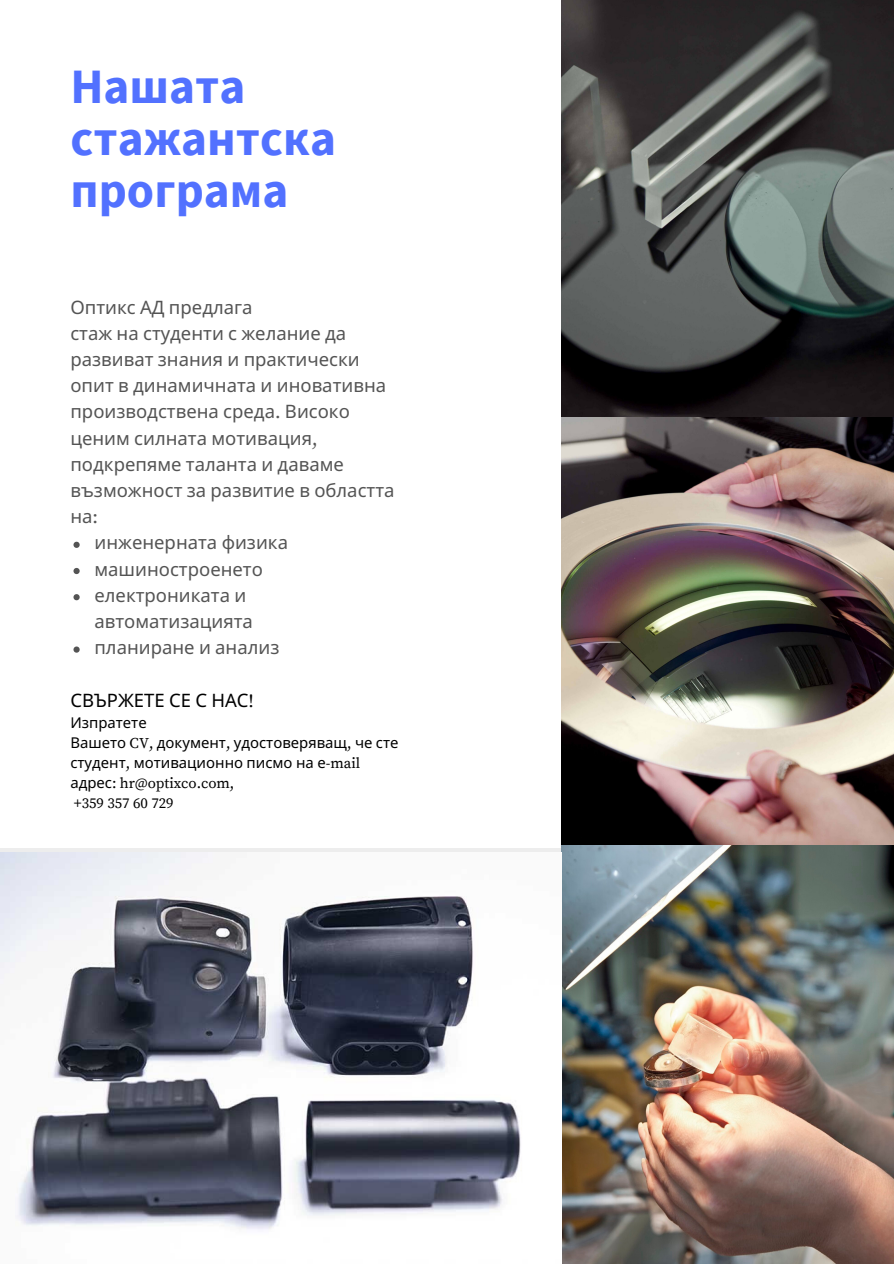
<style>
.page{position:relative;width:894px;height:1264px;background:#fff}
.page>*{position:absolute;margin:0;border:0;box-sizing:border-box;transform-origin:0 0}
.t1{font:700 49.35px/52.3px "Source Sans Pro";color:#5271ff}
.t2{font:18.45px/26.2px "Noto Sans";color:#545454}
.t3{font:18.45px "Noto Sans";color:#000}
.t4{font:14.85px/20px "Noto Sans";color:#000}
.t5{font:14.85px/20px "Source Serif Pro";color:#000}
.s1{font-family:"Source Serif Pro"}
.s2{font-family:"Noto Sans"}
</style>
<div class="page">
<svg style="left:73px;top:541px;width:7px;height:7px"></svg>
<svg style="left:73px;top:568px;width:7px;height:6px"></svg>
<svg style="left:73px;top:594px;width:7px;height:6px"></svg>
<svg style="left:73px;top:646px;width:7px;height:6px"></svg>
<img style="left:561px;top:0;width:332px;height:1263px">
<img style="left:0;top:852px;width:521px;height:378px">
<h1 class="t1" style="left:70px;top:59px;width:267px">Нашата стажантска програма</h1>
<p class="t2" style="left:70px;top:293px;width:325px">Оптикс АД предлага<br>стаж на студенти с желание да развиват знания и практически опит в динамичната и иновативна производствена среда<span class="s1">.</span> Високо ценим силната мотивация<span class="s1">, </span>подкрепяме таланта и даваме възможност за развитие в областта на<span class="s1">:</span></p>
<p class="t2" style="left:94px;top:529px;width:195px">инженерната физика машиностроенето електрониката и автоматизацията планиране и анализ</p>
<p class="t3" style="left:70px;top:687px;width:185px">СВЪРЖЕТЕ СЕ С НАС<span class="s1">!</span></p>
<p class="t4" style="left:70px;top:712px;width:329px">Изпратете<br>Вашето <span class="s1">CV,</span> документ<span class="s1">,</span> удостоверяващ<span class="s1">,</span> че сте студент<span class="s1">,</span> мотивационно писмо на е<span class="s1">-mail</span></p>
<p class="t5" style="left:70px;top:774px;width:165px"><span class="s2">адрес</span>: hr@optixco.com, +359 357 60 729</p>
</div>
